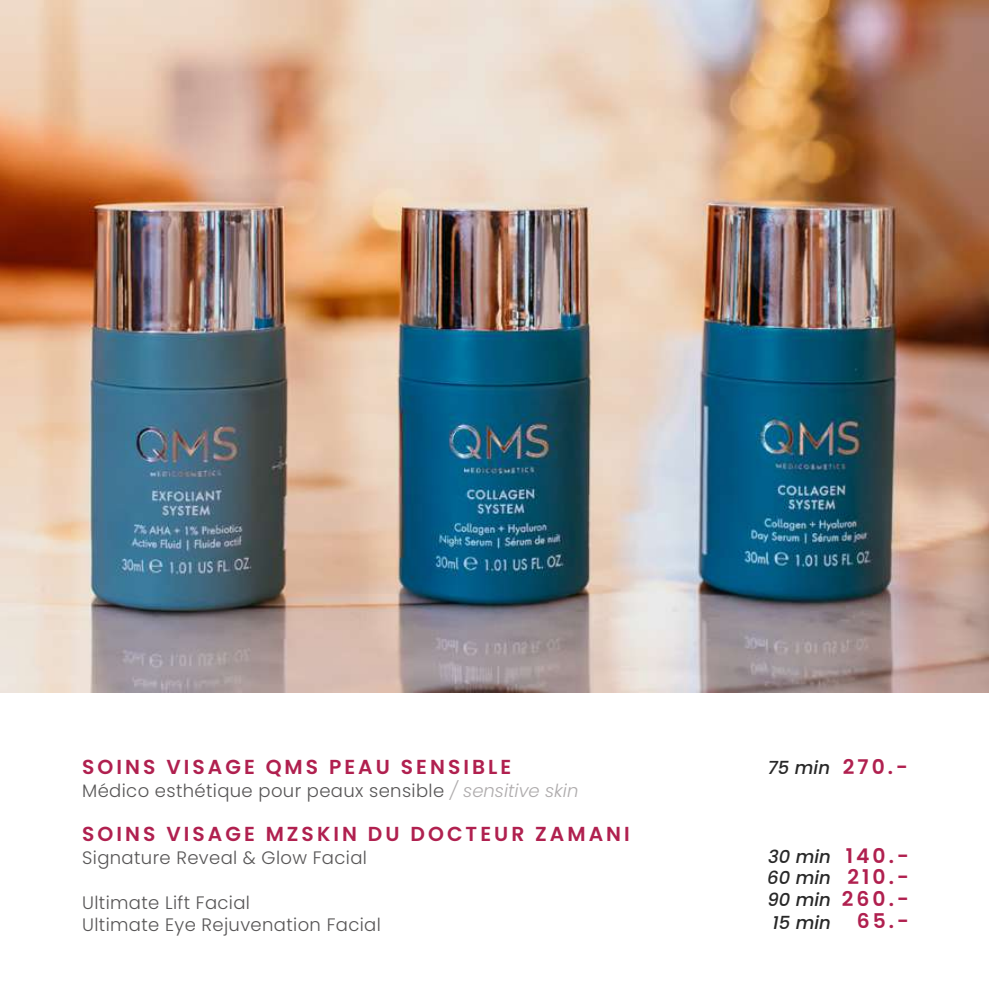
<style>
.page{position:relative;width:989px;height:989px;background:#fff}
.page>*{position:absolute;margin:0;border:0;box-sizing:border-box;transform-origin:0 0}
.t1{font:600 20.25px "Poppins";letter-spacing:.15em;color:#b0204f}
.t2{font:300 18px/22.5px "Poppins";letter-spacing:.02em;color:#575556}
.t3{font:italic 500 18px/22.3px "Poppins";color:#282828;text-align:justify}
.s1{font-style:italic;color:#afacad}
.s2{font-weight:600;font-style:normal;font-size:20.25px;color:#b0204f}
</style>
<div class="page">
<img style="left:0;top:0;width:989px;height:692px">
<p class="t1" style="left:82px;top:755px;width:430px">SOINS VISAGE QMS PEAU SENSIBLE</p>
<p class="t2" style="left:82px;top:779px;width:498px">Médico esthétique pour peaux sensible <span class="s1">/ sensitive skin</span></p>
<p class="t1" style="left:82px;top:822px;width:549px">SOINS VISAGE MZSKIN DU DOCTEUR ZAMANI</p>
<p class="t2" style="left:82px;top:846px;width:286px">Signature Reveal &amp; Glow Facial</p>
<p class="t2" style="left:82px;top:891px;width:300px">Ultimate Lift Facial<br>Ultimate Eye Rejuvenation Facial</p>
<p class="t3" style="left:768px;top:757px;width:142px">75 min <span class="s2">270.-</span></p>
<p class="t3" style="left:767px;top:845px;width:143px">30 min <span class="s2">140.- </span>60 min <span class="s2">210.- </span>90 min <span class="s2">260.- </span>15 min</p>
<p class="t1" style="left:856px;top:909px;width:54px">65.-</p>
</div>
